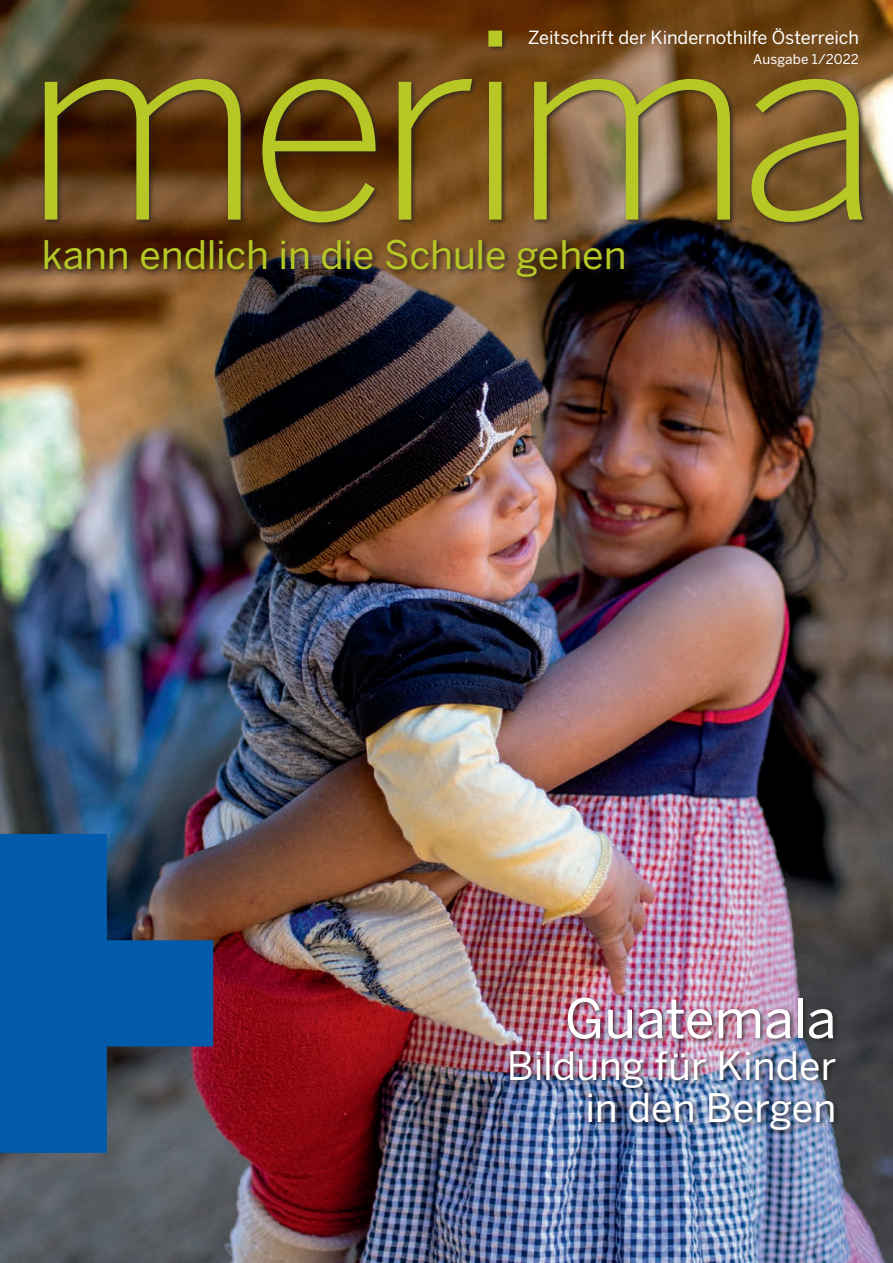
<style>
.page{position:relative;width:893px;height:1263px;background:#fff}
.page>*{position:absolute;margin:0;border:0;box-sizing:border-box;transform-origin:0 0}
.t1{font:300 262.5px "Benton Sans";letter-spacing:-.05em;color:#b6c726}
.t2{font:54px "Benton Sans";letter-spacing:-.005em;color:#fff}
.t3{font:39px "Benton Sans";letter-spacing:-.005em;color:#b6c726}
.t4{font:39px/42px "Benton Sans";color:#fff;text-align:right}
.t5{font:18px "Benton Sans";letter-spacing:-.005em;color:#fff}
.t6{font:13.5px "Benton Sans";letter-spacing:.005em;color:#fff}
</style>
<div class="page">
<img style="left:0;top:0;width:893px;height:1263px">
<svg style="left:1px;top:834px;width:212px;height:319px;background:#1a538b"></svg>
<div style="left:42px;top:237px;width:589px;height:47px;background:#231f20;opacity:.8"></div>
<div style="left:42px;top:28px;width:827px;height:201px;background:#231f20;opacity:.8"></div>
<div style="left:508px;top:995px;width:334px;height:142px;background:#231f20;opacity:.75"></div>
<p class="t5" style="left:528px;top:27px;width:332px">Zeitschrift der Kindernothilfe Österreich</p>
<p class="t6" style="left:753px;top:51px;width:107px">Ausgabe 1/2022</p>
<h1 class="t1" style="left:23px;top:-31px;width:858px">merima</h1>
<h3 class="t3" style="left:42px;top:232px;width:586px">kann endlich in die Schule gehen</h3>
<h2 class="t2" style="left:565px;top:986px;width:273px">Guatemala</h2>
<h3 class="t4" style="left:507px;top:1044px;width:331px">Bildung für Kinder in den Bergen</h3>
</div>
